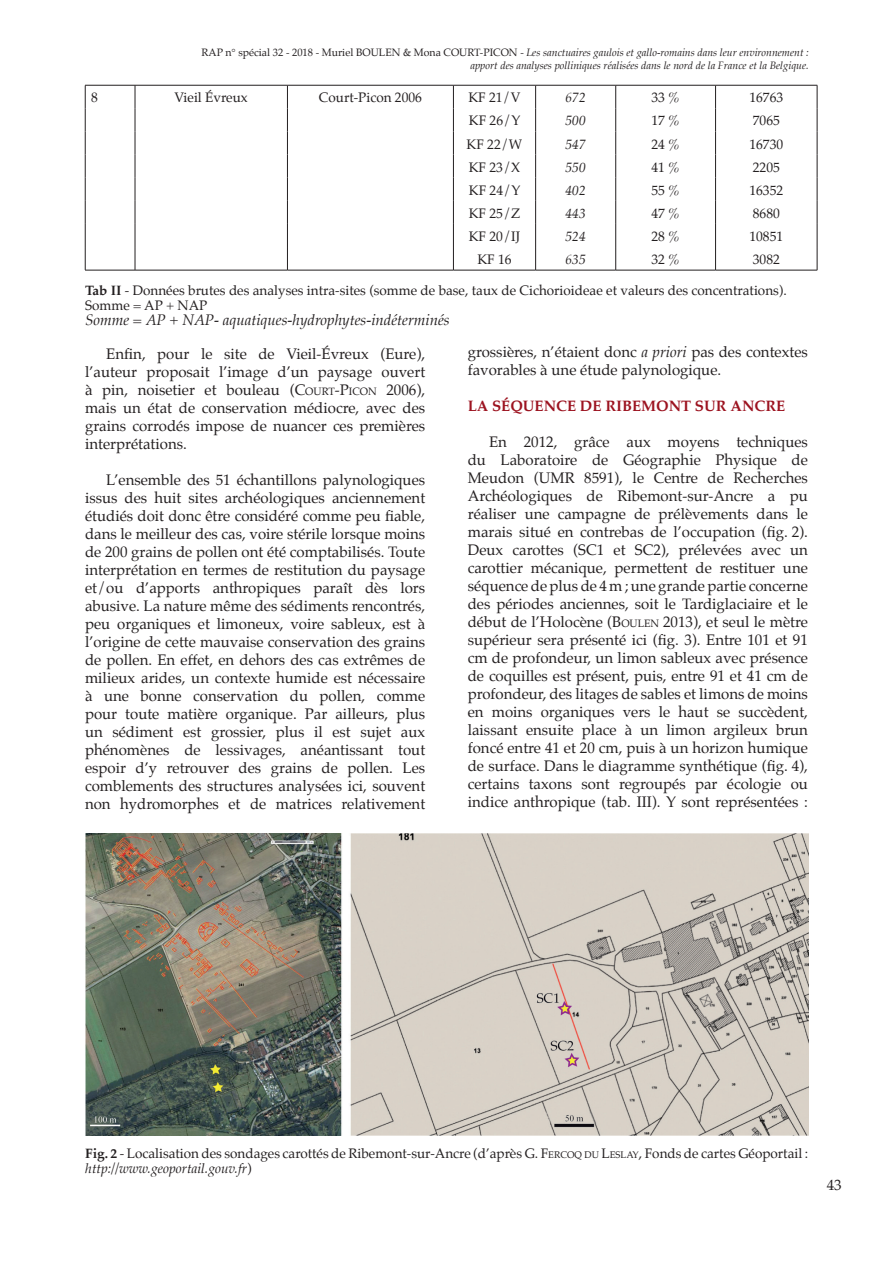
<style>
.page{position:relative;width:893px;height:1263px;background:#fff}
.page>*{position:absolute;margin:0;border:0;box-sizing:border-box;transform-origin:0 0}
.Retrait_corps_de_tex{font:15px/18px "Palatino";color:#231f20;text-align:justify}
.Légende{font:italic 15px "Palatino";color:#231f20}
.Sous-titre_I{font:700 15px "Palatino";color:#9c1320}
.t1{font:15px "Palatino Linotype";color:#231f20}
.Légende-2{font:13.5px/15px "Palatino";color:#231f20}
.Légende-3{font:italic 13.5px "Palatino";color:#231f20}
.t2{font:italic 10.5px/12.6px "Palatino";color:#231f20;text-align:right}
.s1{font-style:normal}
.s2{font-weight:700}
.s3{font-style:italic}
.s4{font-style:inherit}
.s5{font-size:10.5px}
.s6{font-size:9.45px}
</style>
<div class="page">
<hr style="left:85px;top:85px;width:50px;height:1px;background:#231f20">
<hr style="left:135px;top:85px;width:152px;height:1px;background:#231f20">
<hr style="left:287px;top:85px;width:166px;height:1px;background:#231f20">
<hr style="left:453px;top:85px;width:83px;height:1px;background:#231f20">
<hr style="left:536px;top:85px;width:80px;height:1px;background:#231f20">
<hr style="left:616px;top:85px;width:99px;height:1px;background:#231f20">
<hr style="left:716px;top:85px;width:101px;height:1px;background:#231f20">
<svg style="left:85px;top:85px;width:1px;height:185px"></svg>
<svg style="left:135px;top:85px;width:1px;height:185px"></svg>
<svg style="left:287px;top:85px;width:1px;height:185px"></svg>
<svg style="left:453px;top:85px;width:1px;height:185px"></svg>
<svg style="left:535px;top:85px;width:1px;height:185px"></svg>
<svg style="left:615px;top:85px;width:1px;height:185px"></svg>
<svg style="left:715px;top:85px;width:1px;height:185px"></svg>
<svg style="left:817px;top:85px;width:1px;height:185px"></svg>
<hr style="left:85px;top:270px;width:50px;height:1px;background:#231f20">
<hr style="left:135px;top:270px;width:152px;height:1px;background:#231f20">
<hr style="left:287px;top:270px;width:166px;height:1px;background:#231f20">
<hr style="left:453px;top:270px;width:83px;height:1px;background:#231f20">
<hr style="left:536px;top:270px;width:80px;height:1px;background:#231f20">
<hr style="left:616px;top:270px;width:99px;height:1px;background:#231f20">
<hr style="left:716px;top:270px;width:101px;height:1px;background:#231f20">
<img style="left:85px;top:833px;width:723px;height:302px">
<p class="t2" style="left:202px;top:46px;width:609px"><span class="s1">RAP n° spécial 32 - 2018 - Muriel BOULEN &amp; Mona COURT-PICON -</span> Les sanctuaires gaulois et gallo-romains dans leur environnement : apport des analyses polliniques réalisées dans le nord de la France et la Belgique.</p>
<p class="Légende-2" style="left:91px;top:90px;width:8px">8</p>
<p class="Légende-2" style="left:175px;top:90px;width:75px">Vieil Évreux</p>
<p class="Légende-2" style="left:319px;top:90px;width:104px">Court-Picon 2006</p>
<p class="Légende-2" style="left:468px;top:90px;width:54px">KF 21/V</p>
<p class="Légende-3" style="left:566px;top:86px;width:22px">672</p>
<p class="Légende-2" style="left:651px;top:90px;width:30px">33 %</p>
<p class="Légende-2" style="left:749px;top:90px;width:35px">16763</p>
<p class="Légende-2" style="left:469px;top:113px;width:53px">KF 26/Y</p>
<p class="Légende-3" style="left:566px;top:109px;width:22px">500</p>
<p class="Légende-2" style="left:651px;top:113px;width:30px">17 %</p>
<p class="Légende-2" style="left:753px;top:113px;width:28px">7065</p>
<p class="Légende-2" style="left:467px;top:136px;width:57px">KF 22/W</p>
<p class="Légende-3" style="left:566px;top:133px;width:22px">547</p>
<p class="Légende-2" style="left:651px;top:136px;width:30px">24 %</p>
<p class="Légende-2" style="left:749px;top:136px;width:35px">16730</p>
<p class="Légende-2" style="left:469px;top:159px;width:53px">KF 23/X</p>
<p class="Légende-3" style="left:566px;top:156px;width:22px">550</p>
<p class="Légende-2" style="left:651px;top:159px;width:30px">41 %</p>
<p class="Légende-2" style="left:753px;top:159px;width:28px">2205</p>
<p class="Légende-2" style="left:469px;top:183px;width:53px">KF 24/Y</p>
<p class="Légende-3" style="left:566px;top:179px;width:22px">402</p>
<p class="Légende-2" style="left:651px;top:183px;width:30px">55 %</p>
<p class="Légende-2" style="left:749px;top:183px;width:35px">16352</p>
<p class="Légende-2" style="left:469px;top:206px;width:53px">KF 25/Z</p>
<p class="Légende-3" style="left:566px;top:202px;width:22px">443</p>
<p class="Légende-2" style="left:651px;top:206px;width:30px">47 %</p>
<p class="Légende-2" style="left:753px;top:206px;width:28px">8680</p>
<p class="Légende-2" style="left:469px;top:229px;width:53px">KF 20/IJ</p>
<p class="Légende-3" style="left:566px;top:225px;width:22px">524</p>
<p class="Légende-2" style="left:651px;top:229px;width:30px">28 %</p>
<p class="Légende-2" style="left:749px;top:229px;width:35px">10851</p>
<p class="Légende-2" style="left:477px;top:252px;width:36px">KF 16</p>
<p class="Légende-3" style="left:566px;top:248px;width:22px">635</p>
<p class="Légende-2" style="left:651px;top:252px;width:30px">32 %</p>
<p class="Légende-2" style="left:753px;top:252px;width:28px">3082</p>
<p class="Légende-2" style="left:85px;top:282px;width:703px"><span class="s2">Tab II</span> - Données brutes des analyses intra-sites (somme de base, taux de Cichorioideae et valeurs des concentrations).</p>
<p class="Légende-2" style="left:85px;top:297px;width:124px">Somme = AP + NAP</p>
<p class="Légende" style="left:85px;top:307px;width:366px">Somme = AP + NAP- aquatiques-hydrophytes-indéterminés</p>
<p class="Retrait_corps_de_tex" style="left:468px;top:343px;width:342px">grossières, n’étaient donc <span class="s3">a priori</span> pas des contextes favorables à une étude palynologique.</p>
<p class="Sous-titre_I" style="left:468px;top:393px;width:319px">LA SÉQUENCE DE RIBEMONT SUR ANCRE</p>
<p class="Retrait_corps_de_tex" style="left:468px;top:433px;width:342px;text-indent:21px">En 2012, grâce aux moyens techniques du Laboratoire de Géographie Physique de Meudon (UMR 8591), le Centre de Recherches Archéologiques de Ribemont-sur-Ancre a pu réaliser une campagne de prélèvements dans le marais situé en contrebas de l’occupation (fig. 2).<br>Deux carottes (SC1 et SC2), prélevées avec un carottier mécanique, permettent de restituer une séquence de plus de 4 m ; une grande partie concerne des périodes anciennes, soit le Tardiglaciaire et le début de l’Holocène (<span class="s4">B</span><span class="s5">OULEN</span> 2013), et seul le mètre supérieur sera présenté ici (fig. 3). Entre 101 et 91 cm de profondeur, un limon sableux avec présence de coquilles est présent, puis, entre 91 et 41 cm de profondeur, des litages de sables et limons de moins en moins organiques vers le haut se succèdent, laissant ensuite place à un limon argileux brun foncé entre 41 et 20 cm, puis à un horizon humique de surface. Dans le diagramme synthétique (fig. 4), certains taxons sont regroupés par écologie ou indice anthropique (tab. III). Y sont représentées :</p>
<p class="Retrait_corps_de_tex" style="left:85px;top:345px;width:342px;text-indent:21px">Enfin, pour le site de Vieil-Évreux (Eure), l’auteur proposait l’image d’un paysage ouvert à pin, noisetier et bouleau (<span class="s4">C</span><span class="s5">OURT</span><span class="s4">-P</span><span class="s5">ICON</span> 2006), mais un état de conservation médiocre, avec des grains corrodés impose de nuancer ces premières interprétations.</p>
<p class="Retrait_corps_de_tex" style="left:85px;top:471px;width:342px;text-indent:21px">L’ensemble des 51 échantillons palynologiques issus des huit sites archéologiques anciennement étudiés doit donc être considéré comme peu fiable, dans le meilleur des cas, voire stérile lorsque moins de 200 grains de pollen ont été comptabilisés. Toute interprétation en termes de restitution du paysage et/ou d’apports anthropiques paraît dès lors abusive. La nature même des sédiments rencontrés, peu organiques et limoneux, voire sableux, est à l’origine de cette mauvaise conservation des grains de pollen. En effet, en dehors des cas extrêmes de milieux arides, un contexte humide est nécessaire à une bonne conservation du pollen, comme pour toute matière organique. Par ailleurs, plus un sédiment est grossier, plus il est sujet aux phénomènes de lessivages, anéantissant tout espoir d’y retrouver des grains de pollen. Les comblements des structures analysées ici, souvent non hydromorphes et de matrices relativement</p>
<p class="Légende-2" style="left:85px;top:1145px;width:724px"><span class="s2">Fig. 2</span> - Localisation des sondages carottés de Ribemont-sur-Ancre (d’après G. <span class="s4">F</span><span class="s6">ERCOQ DU</span> <span class="s4">L</span><span class="s6">ESLAY</span>, Fonds de cartes Géoportail : <span class="s3">http://www.geoportail.gouv.fr</span>)</p>
<p class="t1" style="left:827px;top:1174px;width:16px">43</p>
</div>
